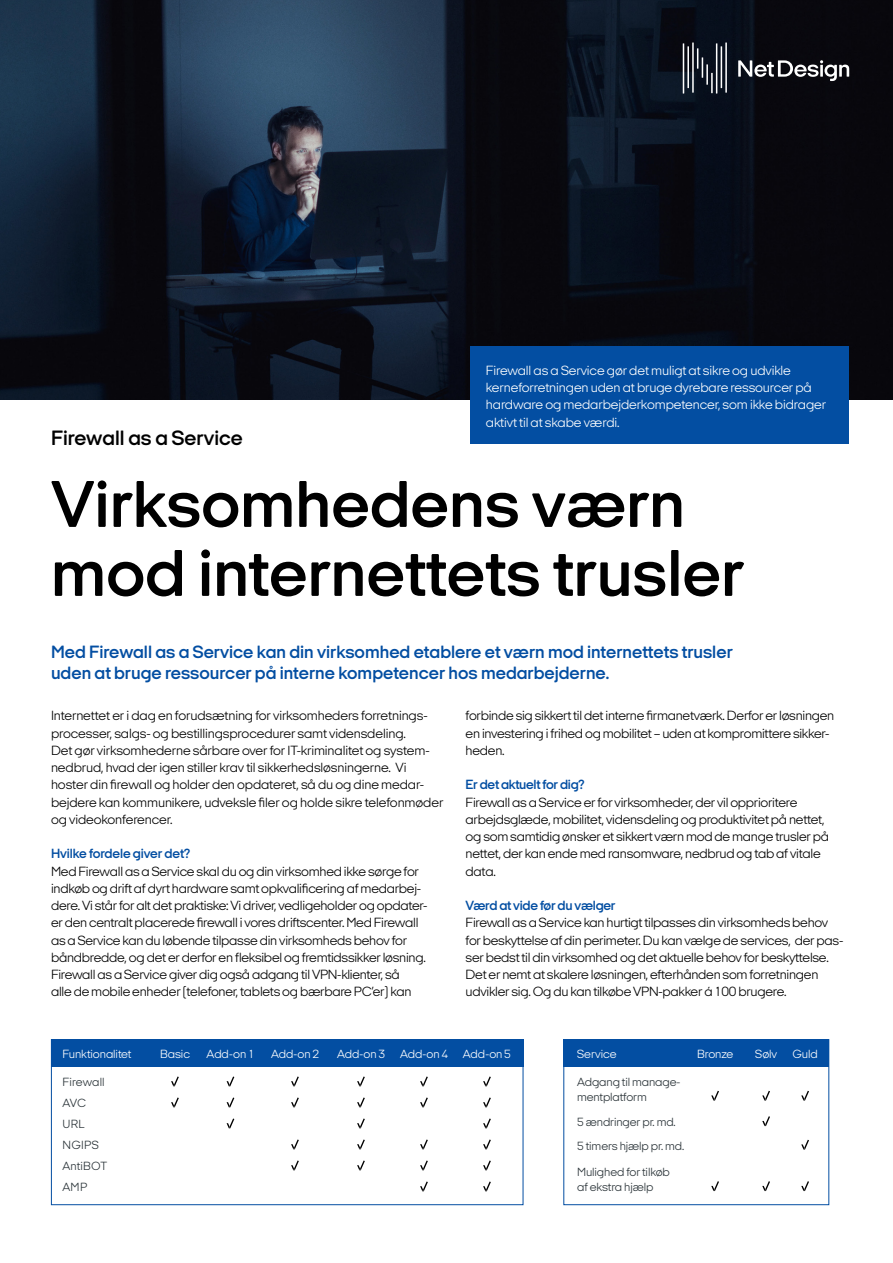
<style>
.page{position:relative;width:893px;height:1263px;background:#fff}
.page>*{position:absolute;margin:0;border:0;box-sizing:border-box;transform-origin:0 0}
.t1{font:600 67.5px/69px "Italian Plate No 1 Expanded";color:#000}
.t2{font:600 21px "Italian Plate No 1 Expanded";color:#000}
.t3{font:600 18px/21.6px "Italian Plate No 1 Expanded";color:#034ea2}
.t4{font:300 13.5px/17.2px "Italian Plate No 1 Expanded";letter-spacing:-.02em;color:#000}
.t5{font:300 13.5px/17.2px "Italian Plate No 1 Expanded";letter-spacing:-.01em;color:#fff}
.t6{font:600 13.5px "Italian Plate No 1 Expanded";letter-spacing:-.02em;color:#034ea2}
.t7{font:300 12px/15px "Italian Plate No 1 Expanded";letter-spacing:-.01em;color:#2a3338}
.t8{font:300 12px "Italian Plate No 1 Expanded";letter-spacing:-.01em;color:#fff}
.t9{font:300 12px/21px "Italian Plate No 1 Expanded";letter-spacing:.015em;color:#2a3338}
</style>
<div class="page">
<img style="left:0;top:0;width:893px;height:400px">
<div style="left:470px;top:347px;width:379px;height:97px;background:#034ea2"></div>
<div style="left:51px;top:1039px;width:472px;height:28px;background:#034ea2"></div>
<div style="left:564px;top:1039px;width:265px;height:28px;background:#034ea2"></div>
<div style="left:51px;top:1039px;width:472px;height:166px;border:1px solid #034ea2"></div>
<div style="left:563px;top:1039px;width:266px;height:166px;border:1px solid #034ea2"></div>
<svg style="left:171px;top:1076px;width:8px;height:10px"></svg>
<svg style="left:227px;top:1076px;width:7px;height:10px"></svg>
<svg style="left:291px;top:1076px;width:8px;height:10px"></svg>
<svg style="left:357px;top:1076px;width:8px;height:10px"></svg>
<svg style="left:420px;top:1076px;width:8px;height:10px"></svg>
<svg style="left:483px;top:1076px;width:8px;height:10px"></svg>
<svg style="left:171px;top:1097px;width:8px;height:10px"></svg>
<svg style="left:227px;top:1097px;width:7px;height:10px"></svg>
<svg style="left:291px;top:1097px;width:8px;height:10px"></svg>
<svg style="left:357px;top:1097px;width:8px;height:10px"></svg>
<svg style="left:420px;top:1097px;width:8px;height:10px"></svg>
<svg style="left:483px;top:1097px;width:8px;height:10px"></svg>
<svg style="left:227px;top:1118px;width:7px;height:10px"></svg>
<svg style="left:357px;top:1118px;width:8px;height:10px"></svg>
<svg style="left:483px;top:1118px;width:8px;height:10px"></svg>
<svg style="left:291px;top:1139px;width:8px;height:10px"></svg>
<svg style="left:357px;top:1139px;width:8px;height:10px"></svg>
<svg style="left:420px;top:1139px;width:8px;height:10px"></svg>
<svg style="left:483px;top:1139px;width:8px;height:10px"></svg>
<svg style="left:291px;top:1160px;width:8px;height:10px"></svg>
<svg style="left:357px;top:1160px;width:8px;height:10px"></svg>
<svg style="left:420px;top:1160px;width:8px;height:10px"></svg>
<svg style="left:483px;top:1160px;width:8px;height:10px"></svg>
<svg style="left:420px;top:1181px;width:8px;height:10px"></svg>
<svg style="left:483px;top:1181px;width:8px;height:10px"></svg>
<svg style="left:711px;top:1091px;width:8px;height:9px"></svg>
<svg style="left:762px;top:1091px;width:8px;height:9px"></svg>
<svg style="left:801px;top:1091px;width:8px;height:9px"></svg>
<svg style="left:762px;top:1116px;width:8px;height:10px"></svg>
<svg style="left:801px;top:1140px;width:8px;height:9px"></svg>
<svg style="left:711px;top:1181px;width:8px;height:10px"></svg>
<svg style="left:762px;top:1181px;width:8px;height:10px"></svg>
<svg style="left:801px;top:1181px;width:8px;height:10px"></svg>
<svg style="left:738px;top:60px;width:111px;height:21px"></svg>
<hr style="left:683px;top:43px;width:1px;height:51px;background:#fff">
<hr style="left:687px;top:46px;width:2px;height:42px;background:#fff">
<hr style="left:692px;top:43px;width:2px;height:50px;background:#fff">
<svg style="left:697px;top:48px;width:6px;height:30px"></svg>
<hr style="left:706px;top:64px;width:2px;height:21px;background:#fff">
<hr style="left:711px;top:73px;width:2px;height:20px;background:#fff">
<hr style="left:716px;top:43px;width:1px;height:51px;background:#fff">
<hr style="left:721px;top:46px;width:1px;height:42px;background:#fff">
<hr style="left:725px;top:43px;width:2px;height:50px;background:#fff">
<h2 class="t2" style="left:51px;top:427px;width:193px">Firewall as a Service</h2>
<p class="t5" style="left:486px;top:361px;width:342px">Firewall as a Service gør det muligt at sikre og udvikle kerneforretningen uden at bruge dyrebare ressourcer på hardware og medarbejderkompetencer, som ikke bidrager aktivt til at skabe værdi.</p>
<h1 class="t1" style="left:51px;top:469px;width:694px">Virksomhedens værn mod internettets trusler</h1>
<h3 class="t3" style="left:51px;top:640px;width:683px">Med Firewall as a Service kan din virksomhed etablere et værn mod internettets trusler uden at bruge ressourcer på interne kompetencer hos medarbejderne.</h3>
<p class="t4" style="left:51px;top:707px;width:394px">Internettet er i dag en forudsætning for virksomheders forretnings&shy;processer, salgs- og bestillingsprocedurer samt vidensdeling.<br>Det gør virksomhederne sårbare over for IT-kriminalitet og system&shy;nedbrud, hvad der igen stiller krav til sikkerhedsløsningerne. Vi hoster din firewall og holder den opdateret, så du og dine medar&shy;bejdere kan kommunikere, udveksle filer og holde sikre telefonmøder og videokonferencer.</p>
<p class="t6" style="left:51px;top:846px;width:141px">Hvilke fordele giver det?</p>
<p class="t4" style="left:51px;top:862px;width:378px">Med Firewall as a Service skal du og din virksomhed ikke sørge for indkøb og drift af dyrt hardware samt opkvalificering af medarbej&shy;dere. Vi står for alt det praktiske: Vi driver, vedligeholder og opdater&shy;er den centralt placerede firewall i vores driftscenter. Med Firewall as a Service kan du løbende tilpasse din virksomheds behov for båndbredde, og det er derfor en fleksibel og fremtidssikker løsning.<br>Firewall as a Service giver dig også adgang til VPN-klienter, så<br>alle de mobile enheder (telefoner, tablets og bærbare PC’er) kan</p>
<p class="t4" style="left:466px;top:707px;width:370px">forbinde sig sikkert til det interne firmanetværk. Derfor er løsningen en investering i frihed og mobilitet – uden at kompromittere sikker&shy;heden.</p>
<p class="t6" style="left:466px;top:777px;width:120px">Er det aktuelt for dig?</p>
<p class="t4" style="left:466px;top:793px;width:365px">Firewall as a Service er for virksomheder, der vil opprioritere arbejdsglæde, mobilitet, vidensdeling og produktivitet på nettet, og som samtidig ønsker et sikkert værn mod de mange trusler på nettet, der kan ende med ransomware, nedbrud og tab af vitale data.</p>
<p class="t6" style="left:466px;top:898px;width:151px">Værd at vide før du vælger</p>
<p class="t4" style="left:466px;top:914px;width:379px">Firewall as a Service kan hurtigt tilpasses din virksomheds behov for beskyttelse af din perimeter. Du kan vælge de services, der pas&shy;ser bedst til din virksomhed og det aktuelle behov for beskyttelse.<br>Det er nemt at skalere løsningen, efterhånden som forretningen udvikler sig. Og du kan tilkøbe VPN-pakker á 100 brugere.</p>
<p class="t8" style="left:62px;top:1047px;width:71px">Funktionalitet</p>
<p class="t8" style="left:160px;top:1047px;width:31px">Basic</p>
<p class="t8" style="left:207px;top:1047px;width:49px">Add-on 1</p>
<p class="t8" style="left:271px;top:1047px;width:50px">Add-on 2</p>
<p class="t8" style="left:337px;top:1047px;width:176px">Add-on 3 Add-on 4 Add-on 5</p>
<p class="t9" style="left:62px;top:1072px;width:46px">Firewall<br>AVC<br>URL<br>NGIPS<br>AntiBOT<br>AMP</p>
<p class="t8" style="left:577px;top:1047px;width:41px">Service</p>
<p class="t8" style="left:697px;top:1047px;width:38px">Bronze</p>
<p class="t8" style="left:755px;top:1047px;width:24px">Sølv</p>
<p class="t8" style="left:792px;top:1047px;width:27px">Guld</p>
<p class="t7" style="left:577px;top:1074px;width:104px">Adgang til manage&shy;mentplatform</p>
<p class="t7" style="left:577px;top:1110px;width:109px;line-height:23.5px">5 ændringer pr. md.<br>5 timers hjælp pr. md.</p>
<p class="t7" style="left:577px;top:1164px;width:94px">Mulighed for tilkøb af ekstra hjælp</p>
</div>
